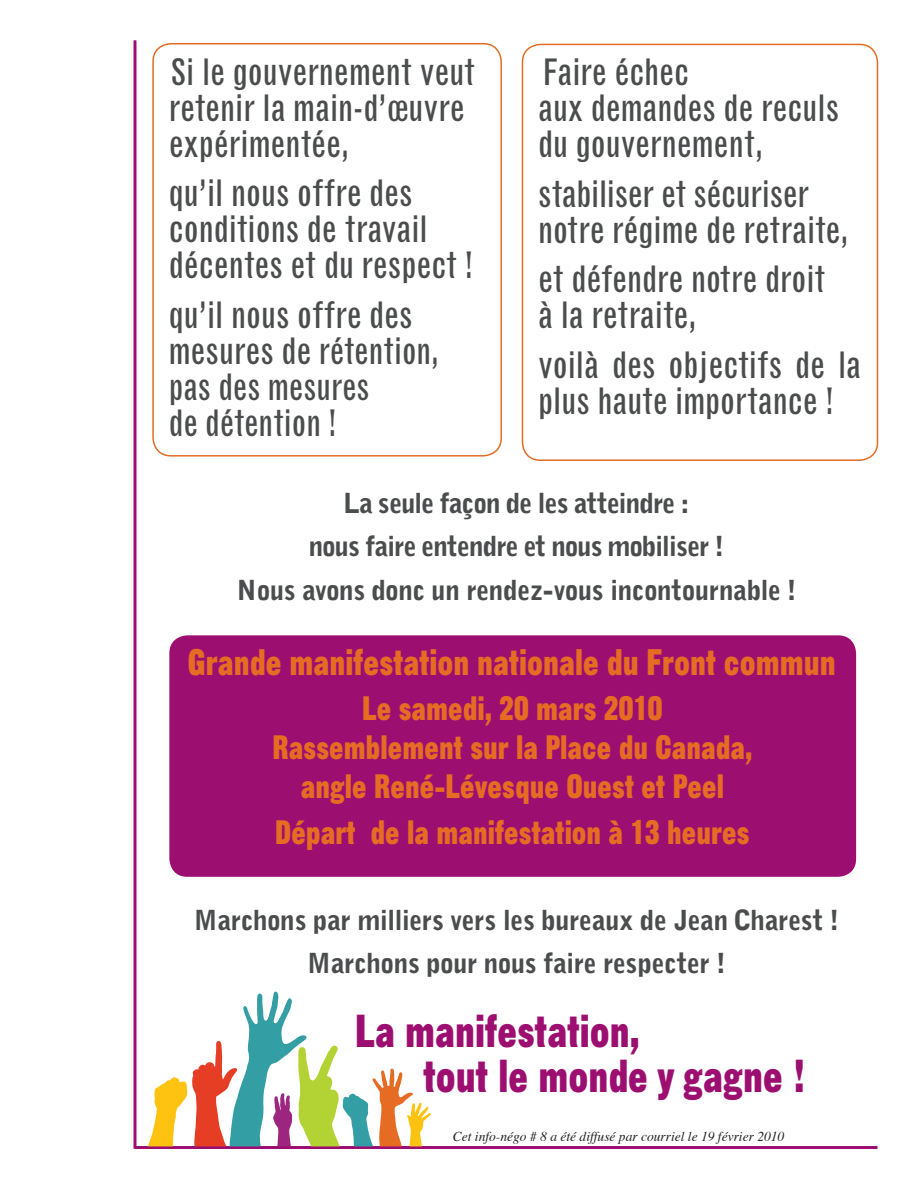
<style>
.page{position:relative;width:918px;height:1188px;background:#fff}
.page>*{position:absolute;margin:0;border:0;box-sizing:border-box;transform-origin:0 0}
.t1{font:45px "Gothic Thirteen Std";color:#9c0f71}
.t2{font:condensed 36px/36px "Grotesque MT Std";color:#4b4c4d}
.t3{font:36px "Gothic Thirteen Std";color:#e66c24}
.t4{font:33px "Gothic Thirteen Std";color:#e66c24}
.t5{font:900 27px "Grotesque MT Std";letter-spacing:-.025em;color:#4b4c4d}
.t6{font:italic 13.5px "Times";color:#231f20}
</style>
<div class="page">
<div style="left:169px;top:635px;width:687px;height:242px;background:#9c0f71;border-radius:18px"></div>
<hr style="left:135px;top:1146px;width:743px;height:3px;background:#9c0f71">
<hr style="left:134px;top:41px;width:2px;height:1108px;background:#9c0f71">
<div style="left:152px;top:43px;width:350px;height:414px;border:2px solid #e66c24;border-radius:18px"></div>
<div style="left:522px;top:44px;width:356px;height:417px;border:2px solid #e66c24;border-radius:18px"></div>
<svg style="left:148px;top:992px;width:283px;height:154px"></svg>
<p class="t2" style="left:169px;top:54px;width:308px">Si le gouvernement veut retenir la main-d’œuvre expérimentée,</p>
<p class="t2" style="left:169px;top:176px;width:306px">qu’il nous offre des conditions de travail décentes et du respect !</p>
<p class="t2" style="left:169px;top:297px;width:272px">qu’il nous offre des mesures de rétention, pas des mesures</p>
<p class="t2" style="left:169px;top:405px;width:169px">de détention !</p>
<p class="t2" style="left:542px;top:55px;width:149px">Faire échec</p>
<p class="t2" style="left:538px;top:91px;width:302px">aux demandes de reculs</p>
<p class="t2" style="left:538px;top:127px;width:227px">du gouvernement,</p>
<p class="t2" style="left:538px;top:176px;width:272px">stabiliser et sécuriser</p>
<p class="t2" style="left:538px;top:212px;width:312px">notre régime de retraite,</p>
<p class="t2" style="left:538px;top:262px;width:289px">et défendre notre droit</p>
<p class="t2" style="left:538px;top:298px;width:160px">à la retraite,</p>
<p class="t2" style="left:538px;top:347px;width:325px">voilà des objectifs de la plus haute importance !</p>
<p class="t5" style="left:343px;top:486px;width:347px">La seule façon de les atteindre :</p>
<p class="t5" style="left:309px;top:530px;width:417px">nous faire entendre et nous mobiliser !</p>
<p class="t5" style="left:237px;top:573px;width:561px">Nous avons donc un rendez-vous incontournable !</p>
<p class="t3" style="left:188px;top:640px;width:649px">Grande manifestation nationale du Front commun</p>
<p class="t4" style="left:362px;top:688px;width:302px">Le samedi, 20 mars 2010</p>
<p class="t4" style="left:272px;top:727px;width:482px">Rassemblement sur la Place du Canada,</p>
<p class="t4" style="left:301px;top:766px;width:425px">angle René-Lévesque Ouest et Peel</p>
<p class="t4" style="left:275px;top:812px;width:476px">Départ de la manifestation à 13 heures</p>
<p class="t5" style="left:194px;top:903px;width:646px">Marchons par milliers vers les bureaux de Jean Charest !</p>
<p class="t5" style="left:307px;top:947px;width:419px">Marchons pour nous faire respecter !</p>
<p class="t1" style="left:355px;top:1003px;width:286px">La manifestation,</p>
<p class="t1" style="left:423px;top:1048px;width:384px">tout le monde y gagne !</p>
<p class="t6" style="left:453px;top:1124px;width:333px">Cet info-négo # 8 a été diffusé par courriel le 19 février 2010</p>
</div>
